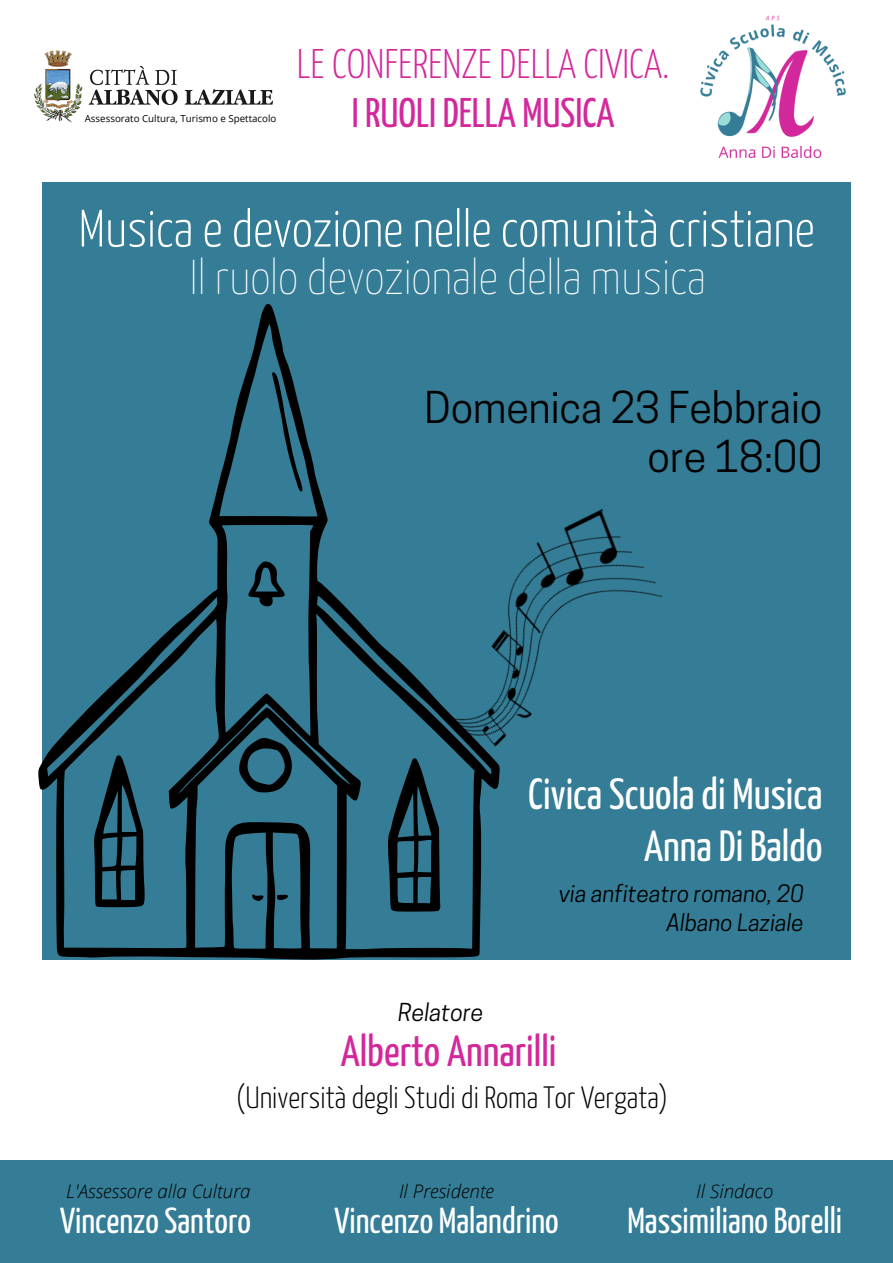
<style>
.page{position:relative;width:893px;height:1263px;background:#fff}
.page>*{position:absolute;margin:0;border:0;box-sizing:border-box;transform-origin:0 0}
.t1{font:300 52.5px "Yanone Kaffeesatz";color:#fff}
.t2{font:200 48.75px "Yanone Kaffeesatz";color:#fff}
.t3{font:43.5px/51.8px "Yanone Kaffeesatz";color:#fff;text-align:right}
.t4{font:43.5px "Yanone Kaffeesatz";color:#d3289b}
.t5{font:300 41.25px/49.5px "Yanone Kaffeesatz";color:#d3289b;text-align:center}
.t6{font:41.25px/49.5px "Cooper Hewitt";color:#000;text-align:right}
.t7{font:36px "Yanone Kaffeesatz";color:#fff}
.t8{font:300 30.75px "Yanone Kaffeesatz";color:#000}
.t9{font:italic 23.25px "Cooper Hewitt";color:#000}
.t10{font:italic 22.5px "Cooper Hewitt";color:#000}
.t11{font:italic 300 18.75px "Open Sans";color:#000}
.t12{font:9.75px "Open Sans";color:#000}
.s1{font-weight:400}
</style>
<div class="page">
<img style="left:700px;top:15px;width:146px;height:143px">
<div style="left:0;top:1160px;width:893px;height:103px;background:#357d96"></div>
<div style="left:43px;top:182px;width:808px;height:778px;background:#357d96"></div>
<svg style="left:38px;top:304px;width:462px;height:656px"></svg>
<img style="left:404px;top:494px;width:258px;height:271px">
<img style="left:34px;top:50px;width:239px;height:73px">
<p class="t12" style="left:85px;top:111px;width:193px">Assessorato Cultura, Turismo e Spettacolo</p>
<p class="t5" style="left:297px;top:42px;width:374px">LE CONFERENZE DELLA CIVICA.<br><span class="s1">I RUOLI DELLA MUSICA</span></p>
<p class="t1" style="left:79px;top:208px;width:737px">Musica e devozione nelle comunità cristiane</p>
<p class="t2" style="left:190px;top:258px;width:518px">Il ruolo devozionale della musica</p>
<p class="t6" style="left:424px;top:388px;width:399px">Domenica 23 Febbraio ore 18:00</p>
<h4 class="t3" style="left:528px;top:771px;width:296px">Civica Scuola di Musica<br>Anna Di Baldo</h4>
<h6 class="t9" style="left:398px;top:1003px;width:87px">Relatore</h6>
<h1 class="t10" style="left:559px;top:885px;width:247px">via anfiteatro romano, 20</h1>
<h3 class="t10" style="left:666px;top:914px;width:139px">Albano Laziale</h3>
<p class="t4" style="left:341px;top:1034px;width:217px">Alberto Annarilli</p>
<h4 class="t8" style="left:236px;top:1086px;width:433px">(Università degli Studi di Roma Tor Vergata)</h4>
<p class="t11" style="left:66px;top:1178px;width:186px">L'Assessore alla Cultura</p>
<h1 class="t7" style="left:60px;top:1206px;width:193px">Vincenzo Santoro</h1>
<h2 class="t11" style="left:399px;top:1178px;width:97px">Il Presidente</h2>
<p class="t7" style="left:334px;top:1206px;width:226px">Vincenzo Malandrino</p>
<p class="t11" style="left:696px;top:1178px;width:79px">Il Sindaco</p>
<p class="t7" style="left:627px;top:1206px;width:216px">Massimiliano Borelli</p>
</div>
